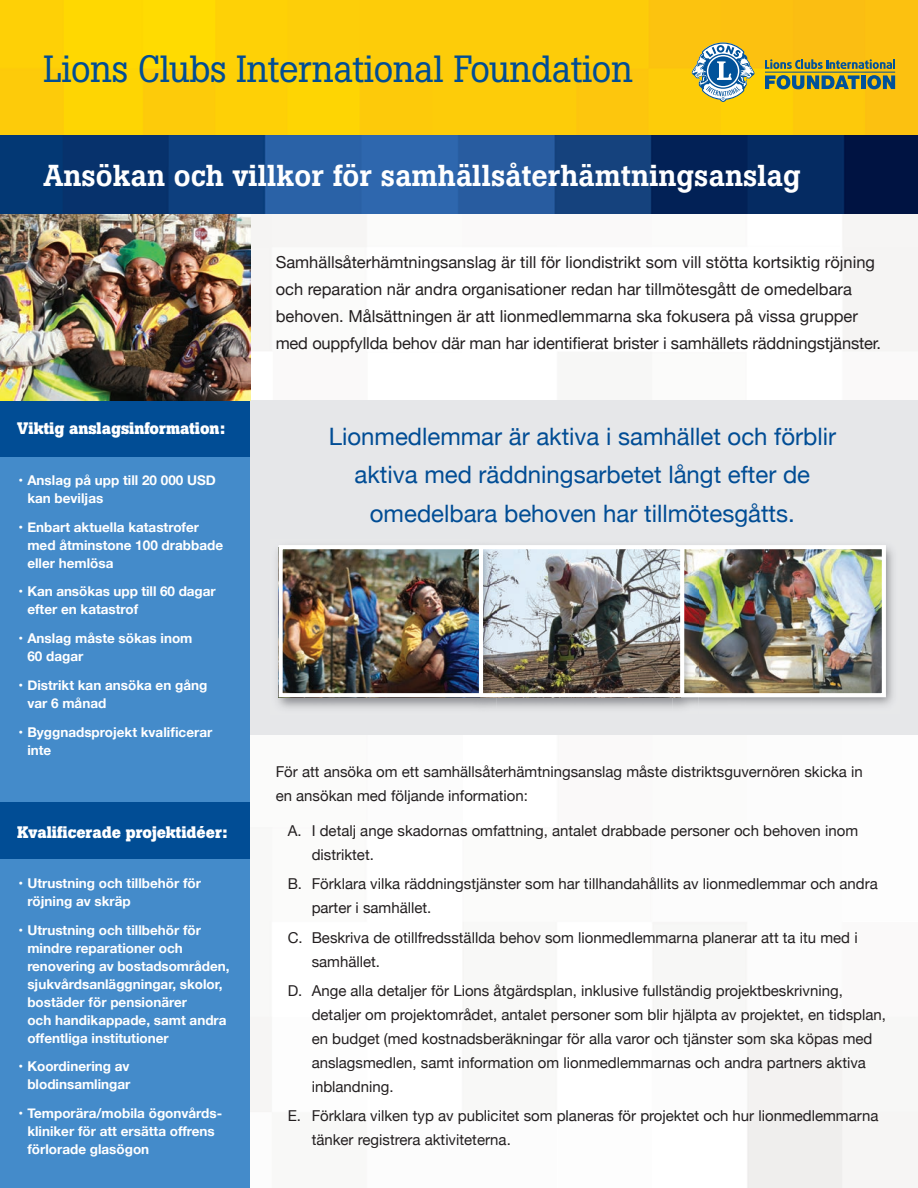
<style>
.page{position:relative;width:918px;height:1188px;background:#fff}
.page>*{position:absolute;margin:0;border:0;box-sizing:border-box;transform-origin:0 0}
.t1{font:37.5px "Boton";letter-spacing:-.01em;color:#014d95}
.t2{font:500 30px "Boton";color:#fff}
.t3{font:24px/38.4px "Helvetica Neue";color:#014d95;text-align:center}
.t4{font:16.5px/27px "Helvetica Neue";color:#231f20}
.t5{font:700 16.5px "Boton";color:#fff}
.t6{font:15px/24px "Helvetica Neue";color:#231f20}
.t7{font:700 13.5px/18px "Helvetica Neue";color:#fff}
</style>
<div class="page">
<img style="left:250px;top:214px;width:668px;height:974px">
<div style="left:177px;top:400px;width:741px;height:335px;background:#e6e7e9"></div>
<div style="left:0;top:172px;width:250px;height:1016px;background:#448bca"></div>
<div style="left:0;top:400px;width:250px;height:57px;background:#014d95"></div>
<div style="left:0;top:802px;width:250px;height:57px;background:#014d95"></div>
<img style="left:0;top:214px;width:250px;height:186px">
<img style="left:0;top:0;width:918px;height:135px">
<img style="left:0;top:135px;width:918px;height:79px">
<svg style="left:765px;top:59px;width:130px;height:10px"></svg>
<svg style="left:765px;top:75px;width:95px;height:14px"></svg>
<div style="left:861px;top:75px;width:5px;height:14px;background:#01529a"></div>
<svg style="left:867px;top:75px;width:28px;height:14px"></svg>
<hr style="left:765px;top:72px;width:130px;height:1px;background:#01529a">
<svg style="left:692px;top:43px;width:62px;height:59px"></svg>
<img style="left:699px;top:547px;width:194px;height:159px">
<img style="left:699px;top:550px;width:182px;height:142px">
<img style="left:497px;top:697px;width:202px;height:11px">
<img style="left:684px;top:550px;width:15px;height:142px">
<img style="left:497px;top:550px;width:183px;height:142px">
<img style="left:277px;top:547px;width:220px;height:162px">
<img style="left:284px;top:550px;width:213px;height:142px">
<div style="left:279px;top:545px;width:607px;height:152px;border:4px solid #fff"></div>
<hr style="left:479px;top:547px;width:4px;height:148px;background:#fff">
<hr style="left:680px;top:547px;width:4px;height:148px;background:#fff">
<h1 class="t1" style="left:43px;top:55px;width:591px">Lions Clubs International Foundation</h1>
<h2 class="t2" style="left:43px;top:164px;width:759px">Ansökan och villkor för samhällsåterhämtningsanslag</h2>
<p class="t5" style="left:17px;top:423px;width:210px">Viktig anslagsinformation:</p>
<p class="t7" style="left:27px;top:471px;width:190px;text-indent:-9px">• Anslag på upp till 20 000 USD kan beviljas</p>
<p class="t7" style="left:27px;top:518px;width:197px;text-indent:-9px">• Enbart aktuella katastrofer med åtminstone 100 drabbade eller hemlösa</p>
<p class="t7" style="left:27px;top:582px;width:190px;text-indent:-9px">• Kan ansökas upp till 60 dagar efter en katastrof</p>
<p class="t7" style="left:27px;top:629px;width:167px;text-indent:-9px">• Anslag måste sökas inom<br>60 dagar</p>
<p class="t7" style="left:27px;top:676px;width:181px;text-indent:-9px">• Distrikt kan ansöka en gång var 6 månad</p>
<p class="t7" style="left:27px;top:723px;width:187px;text-indent:-9px">• Byggnadsprojekt kvalificerar inte</p>
<p class="t5" style="left:17px;top:826px;width:212px">Kvalificerade projektidéer:</p>
<p class="t7" style="left:27px;top:874px;width:175px;text-indent:-9px">• Utrustning och tillbehör för röjning av skräp</p>
<p class="t7" style="left:27px;top:921px;width:204px;text-indent:-9px">• Utrustning och tillbehör för mindre reparationer och renovering av bostadsområden, sjukvårdsanläggningar, skolor, bostäder för pensionärer<br>och handikappade, samt andra offentliga institutioner</p>
<p class="t7" style="left:18px;top:1057px;width:114px;text-align:right">• Koordinering av blodinsamlingar</p>
<p class="t7" style="left:27px;top:1104px;width:196px;text-indent:-9px">• Temporära/mobila ögonvårds&shy;kliniker för att ersätta offrens förlorade glasögon</p>
<p class="t4" style="left:276px;top:248px;width:607px">Samhällsåterhämtningsanslag är till för liondistrikt som vill stötta kortsiktig röjning och reparation när andra organisationer redan har tillmötesgått de omedelbara behoven. Målsättningen är att lionmedlemmarna ska fokusera på vissa grupper med ouppfyllda behov där man har identifierat brister i samhällets räddningstjänster.</p>
<h3 class="t3" style="left:329px;top:417px;width:509px">Lionmedlemmar är aktiva i samhället och förblir aktiva med räddningsarbetet långt efter de omedelbara behoven har tillmötesgåtts.</h3>
<p class="t6" style="left:276px;top:759px;width:589px">För att ansöka om ett samhällsåterhämtningsanslag måste distriktsguvernören skicka in en ansökan med följande information:</p>
<p class="t6" style="left:312px;top:818px;width:548px;text-indent:-24px">A. I detalj ange skadornas omfattning, antalet drabbade personer och behoven inom distriktet.</p>
<p class="t6" style="left:312px;top:872px;width:568px;text-indent:-24px">B. Förklara vilka räddningstjänster som har tillhandahållits av lionmedlemmar och andra parter i samhället.</p>
<p class="t6" style="left:312px;top:925px;width:547px;text-indent:-24px">C. Beskriva de otillfredsställda behov som lionmedlemmarna planerar att ta itu med i samhället.</p>
<p class="t6" style="left:312px;top:978px;width:576px;text-indent:-24px">D. Ange alla detaljer för Lions åtgärdsplan, inklusive fullständig projektbeskrivning, detaljer om projektområdet, antalet personer som blir hjälpta av projektet, en tidsplan, en budget (med kostnadsberäkningar för alla varor och tjänster som ska köpas med anslagsmedlen, samt information om lionmedlemmarnas och andra partners aktiva inblandning.</p>
<p class="t6" style="left:312px;top:1104px;width:568px;text-indent:-24px">E. Förklara vilken typ av publicitet som planeras för projektet och hur lionmedlemmarna tänker registrera aktiviteterna.</p>
</div>
